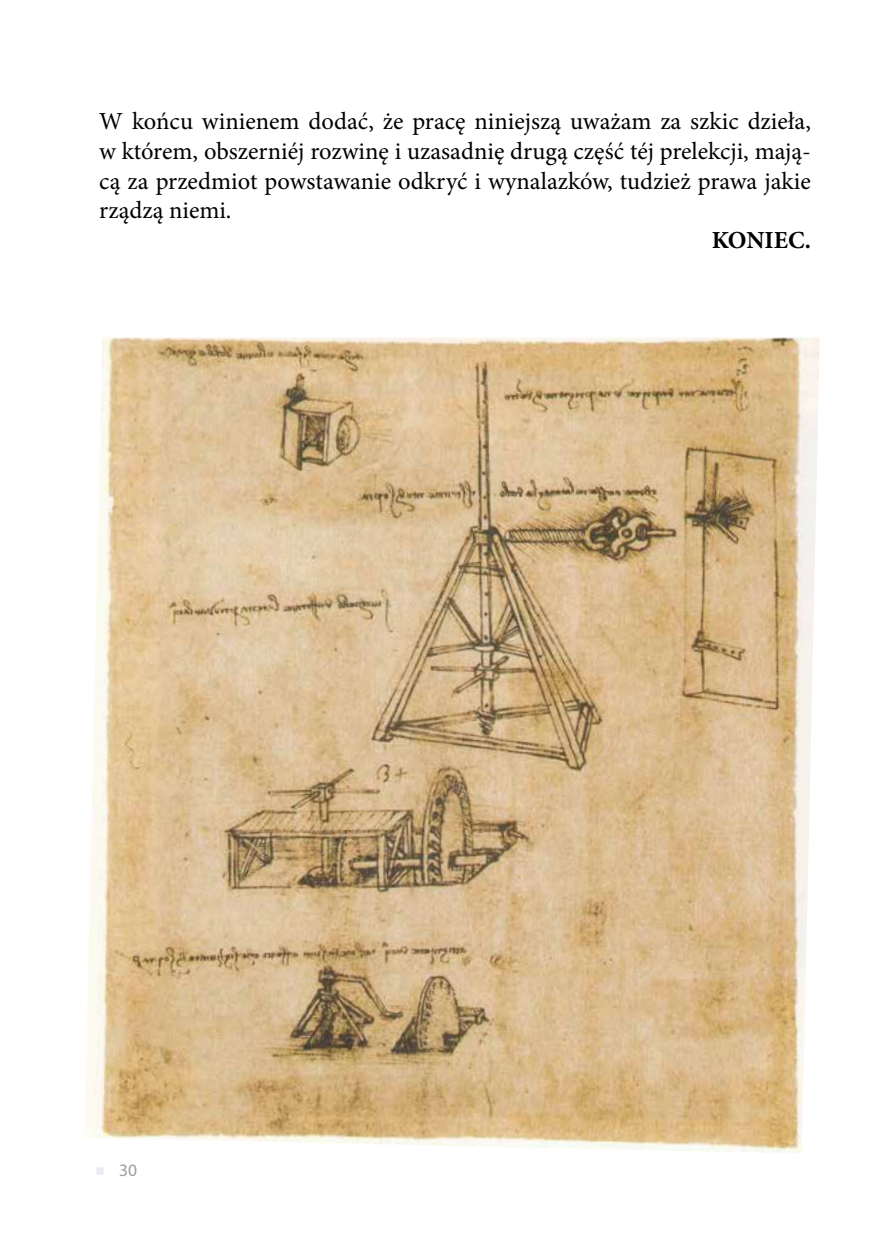
<style>
.page{position:relative;width:874px;height:1241px;background:#fff}
.page>*{position:absolute;margin:0;border:0;box-sizing:border-box;transform-origin:0 0}
.t1{font:24.5px/29.8px "Minion Pro";color:#000;text-align:justify}
.t2{font:700 24.5px "Minion Pro";color:#000}
.t3{font:17.5px "Myriad Pro";color:#9d9d9c}
</style>
<div class="page">
<img style="left:85px;top:337px;width:734px;height:816px">
<p class="t1" style="left:99px;top:106px;width:712px">W końcu winienem dodać, że pracę niniejszą uważam za szkic dzieła, w którem, obszerniéj rozwinę i uzasadnię drugą część téj prelekcji, mają&shy;cą za przedmiot powstawanie odkryć i wynalazków, tudzież prawa jakie rządzą niemi.</p>
<p class="t2" style="left:711px;top:223px;width:101px">KONIEC.</p>
<p class="t3" style="left:119px;top:1159px;width:19px">30</p>
</div>
